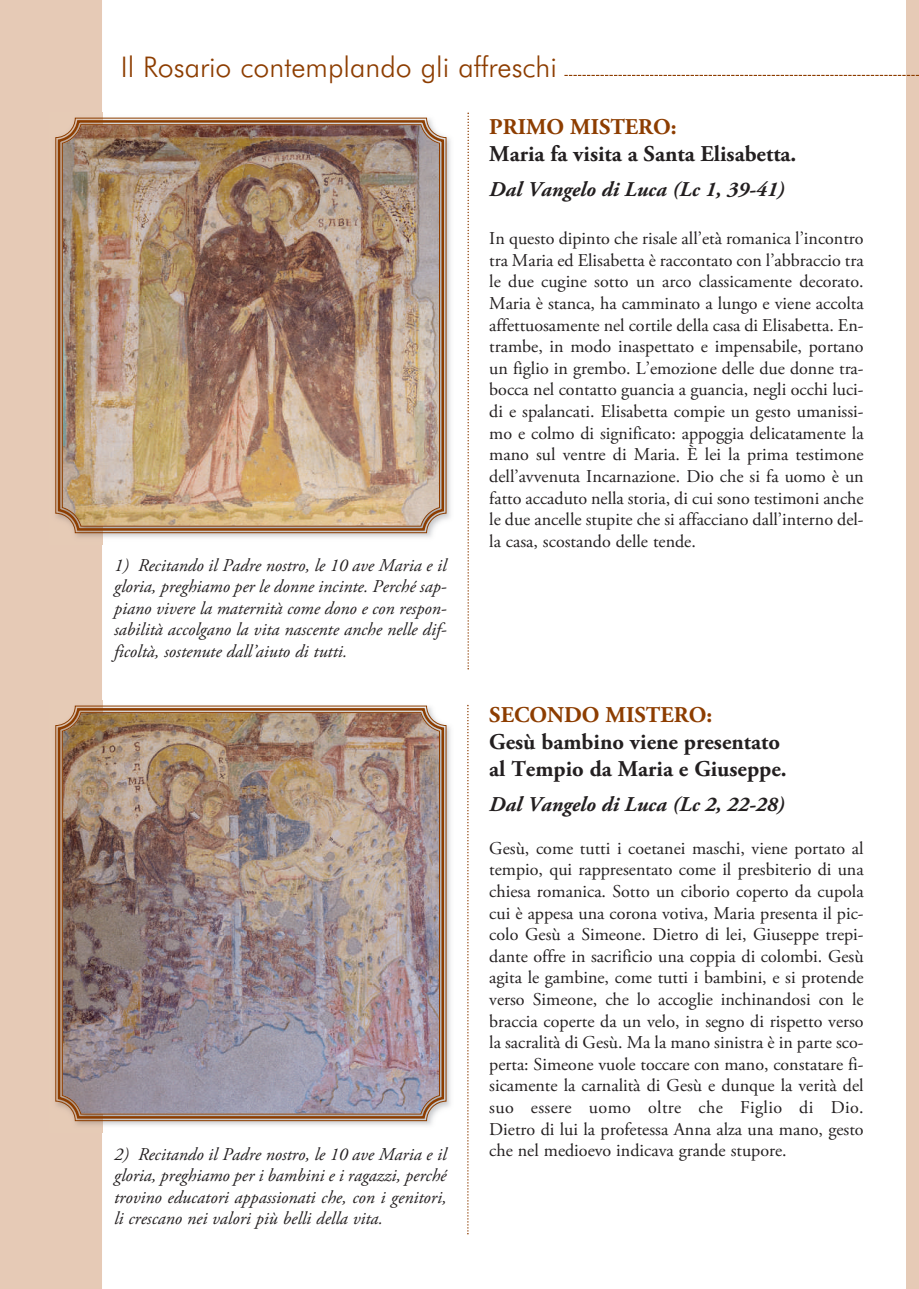
<style>
.page{position:relative;width:919px;height:1289px;background:#fff}
.page>*{position:absolute;margin:0;border:0;box-sizing:border-box;transform-origin:0 0}
.t1{font:300 28.5px "Futura BT";color:#8d3d00}
.t2{font:700 22.5px/27px "Adobe Garamond Pro";color:#231f20}
.t3{font:700 22.5px "Adobe Garamond Pro";color:#8d3d00}
.t4{font:italic 700 21px "Adobe Garamond Pro";color:#231f20}
.t5{font:18px/21.6px "Adobe Garamond Pro";color:#231f20;text-align:justify}
.t6{font:italic 18px/21.6px "Adobe Garamond Pro";color:#231f20;text-align:justify}
</style>
<div class="page">
<div style="left:906px;top:0;width:12px;height:1288px;background:#e6cab6"></div>
<div style="left:0;top:0;width:102px;height:1288px;background:#e6cab6"></div>
<svg style="left:564px;top:75px;width:354px;height:1px"></svg>
<img style="left:50px;top:112px;width:401px;height:432px">
<svg style="left:57px;top:119px;width:388px;height:413px;background:#ad8364"></svg>
<img style="left:61px;top:124px;width:379px;height:403px">
<img style="left:50px;top:700px;width:401px;height:432px">
<svg style="left:57px;top:706px;width:388px;height:414px;background:#ac805f"></svg>
<img style="left:61px;top:711px;width:379px;height:404px">
<svg style="left:467px;top:113px;width:2px;height:556px"></svg>
<svg style="left:467px;top:704px;width:1px;height:530px"></svg>
<h1 class="t1" style="left:121px;top:50px;width:437px">Il Rosario contemplando gli affreschi</h1>
<p class="t3" style="left:489px;top:118px;width:189px">PRIMO MISTERO:</p>
<p class="t2" style="left:489px;top:142px;width:309px">Maria fa visita a Santa Elisabetta.</p>
<p class="t4" style="left:489px;top:181px;width:297px">Dal Vangelo di Luca (Lc 1, 39-41)</p>
<p class="t5" style="left:489px;top:229px;width:376px">In questo dipinto che risale all’età romanica l’incontro tra Maria ed Elisabetta è raccontato con l’abbraccio tra le due cugine sotto un arco classicamente decorato.<br>Maria è stanca, ha camminato a lungo e viene accolta affettuosamente nel cortile della casa di Elisabetta. En&shy;trambe, in modo inaspettato e impensabile, portano un figlio in grembo. L’emozione delle due donne tra&shy;bocca nel contatto guancia a guancia, negli occhi luci&shy;di e spalancati. Elisabetta compie un gesto umanissi&shy;mo e colmo di significato: appoggia delicatamente la mano sul ventre di Maria. È lei la prima testimone dell’avvenuta Incarnazione. Dio che si fa uomo è un fatto accaduto nella storia, di cui sono testimoni anche le due ancelle stupite che si affacciano dall’interno del&shy;la casa, scostando delle tende.</p>
<p class="t6" style="left:114px;top:555px;width:334px">1) Recitando il Padre nostro, le 10 ave Maria e il gloria, preghiamo per le donne incinte. Perché sap&shy;piano vivere la maternità come dono e con respon&shy;sabilità accolgano la vita nascente anche nelle dif&shy;ficoltà, sostenute dall’aiuto di tutti.</p>
<p class="t6" style="left:114px;top:1144px;width:334px">2) Recitando il Padre nostro, le 10 ave Maria e il gloria, preghiamo per i bambini e i ragazzi, perché trovino educatori appassionati che, con i genitori, li crescano nei valori più belli della vita.</p>
<p class="t3" style="left:489px;top:705px;width:224px">SECONDO MISTERO:</p>
<p class="t2" style="left:489px;top:730px;width:299px">Gesù bambino viene presentato al Tempio da Maria e Giuseppe.</p>
<p class="t4" style="left:489px;top:795px;width:297px">Dal Vangelo di Luca (Lc 2, 22-28)</p>
<p class="t5" style="left:489px;top:838px;width:376px">Gesù, come tutti i coetanei maschi, viene portato al tempio, qui rappresentato come il presbiterio di una chiesa romanica. Sotto un ciborio coperto da cupola cui è appesa una corona votiva, Maria presenta il pic&shy;colo Gesù a Simeone. Dietro di lei, Giuseppe trepi&shy;dante offre in sacrificio una coppia di colombi. Gesù agita le gambine, come tutti i bambini, e si protende verso Simeone, che lo accoglie inchinandosi con le braccia coperte da un velo, in segno di rispetto verso la sacralità di Gesù. Ma la mano sinistra è in parte sco&shy;perta: Simeone vuole toccare con mano, constatare fi&shy;sicamente la carnalità di Gesù e dunque la verità del suo essere uomo oltre che Figlio di Dio.<br>Dietro di lui la profetessa Anna alza una mano, gesto che nel medioevo indicava grande stupore.</p>
</div>
